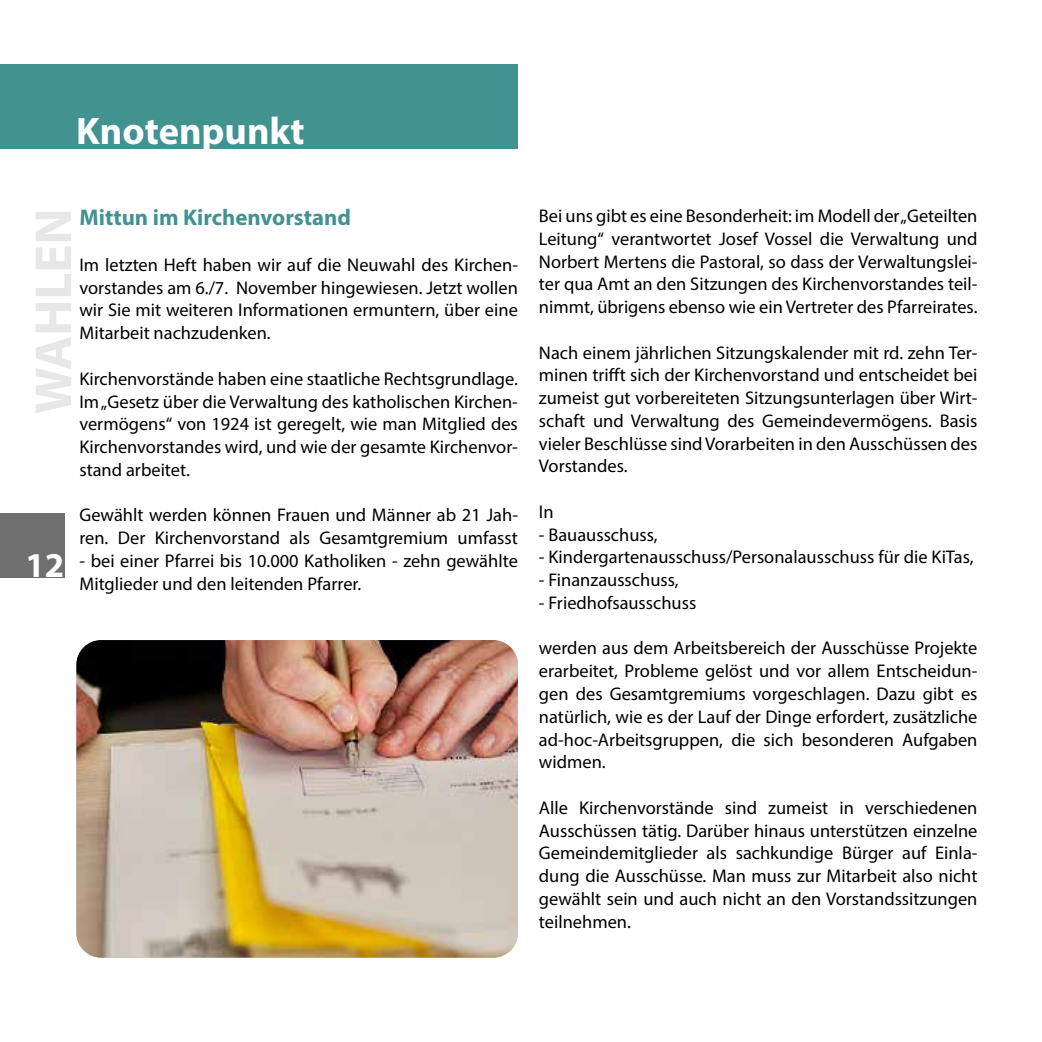
<style>
.page{position:relative;width:1042px;height:1042px;background:#fff}
.page>*{position:absolute;margin:0;border:0;box-sizing:border-box;transform-origin:0 0}
.t1{font:700 52.5px "Myriad Pro";color:#e7e7e7}
.t2{font:700 38.5px "Myriad Pro";color:#fff}
.t3{font:700 35px "Myriad Pro";color:#fff}
.t4{font:700 22.75px "Myriad Pro";color:#429291}
.t5{font:18.38px/22.8px "Myriad Pro";color:#000;text-align:justify}
</style>
<div class="page">
<div style="left:0;top:513px;width:64px;height:65px;background:#706f6f"></div>
<div style="left:0;top:64px;width:518px;height:85px;background:#429291"></div>
<img style="left:76px;top:640px;width:442px;height:317px">
<h2 class="t2" style="left:76px;top:106px;width:230px">Knotenpunkt</h2>
<h1 class="t1" style="left:19px;top:414px;width:207px;rotate:-90deg">WAHLEN</h1>
<h3 class="t3" style="left:25px;top:542px;width:40px">12</h3>
<p class="t4" style="left:79px;top:203px;width:273px">Mittun im Kirchenvorstand</p>
<p class="t5" style="left:79px;top:253px;width:440px">Im letzten Heft haben wir auf die Neuwahl des Kirchen&shy;vorstandes am 6./7. November hingewiesen. Jetzt wollen wir Sie mit weiteren Informationen ermuntern, über eine Mitarbeit nachzudenken.</p>
<p class="t5" style="left:79px;top:367px;width:440px">Kirchenvorstände haben eine staatliche Rechtsgrundlage.<br>Im „Gesetz über die Verwaltung des katholischen Kirchen&shy;vermögens“ von 1924 ist geregelt, wie man Mitglied des Kirchenvorstandes wird, und wie der gesamte Kirchenvor&shy;stand arbeitet.</p>
<p class="t5" style="left:79px;top:503px;width:440px">Gewählt werden können Frauen und Männer ab 21 Jah&shy;ren. Der Kirchenvorstand als Gesamtgremium umfasst</p>
<p class="t5" style="left:79px;top:549px;width:440px">- bei einer Pfarrei bis 10.000 Katholiken - zehn gewählte<br>Mitglieder und den leitenden Pfarrer.</p>
<p class="t5" style="left:539px;top:204px;width:440px">Bei uns gibt es eine Besonderheit: im Modell der „Geteilten Leitung“ verantwortet Josef Vossel die Verwaltung und Norbert Mertens die Pastoral, so dass der Verwaltungslei&shy;ter qua Amt an den Sitzungen des Kirchenvorstandes teil&shy;nimmt, übrigens ebenso wie ein Vertreter des Pfarreirates.</p>
<p class="t5" style="left:539px;top:341px;width:440px">Nach einem jährlichen Sitzungskalender mit rd. zehn Ter&shy;minen trifft sich der Kirchenvorstand und entscheidet bei zumeist gut vorbereiteten Sitzungsunterlagen über Wirt&shy;schaft und Verwaltung des Gemeindevermögens. Basis vieler Beschlüsse sind Vorarbeiten in den Ausschüssen des Vorstandes.</p>
<p class="t5" style="left:539px;top:500px;width:16px">In</p>
<p class="t5" style="left:539px;top:523px;width:120px">- Bauausschuss,</p>
<p class="t5" style="left:539px;top:546px;width:436px">- Kindergartenausschuss/Personalausschuss für die KiTas,</p>
<p class="t5" style="left:539px;top:568px;width:141px">- Finanzausschuss,</p>
<p class="t5" style="left:539px;top:591px;width:159px">- Friedhofsausschuss</p>
<p class="t5" style="left:539px;top:636px;width:440px">werden aus dem Arbeitsbereich der Ausschüsse Projekte erarbeitet, Probleme gelöst und vor allem Entscheidun&shy;gen des Gesamtgremiums vorgeschlagen. Dazu gibt es natürlich, wie es der Lauf der Dinge erfordert, zusätzliche ad-hoc-Arbeitsgruppen, die sich besonderen Aufgaben widmen.</p>
<p class="t5" style="left:539px;top:796px;width:440px">Alle Kirchenvorstände sind zumeist in verschiedenen Ausschüssen tätig. Darüber hinaus unterstützen einzelne Gemeindemitglieder als sachkundige Bürger auf Einla&shy;dung die Ausschüsse. Man muss zur Mitarbeit also nicht gewählt sein und auch nicht an den Vorstandssitzungen teilnehmen.</p>
</div>
